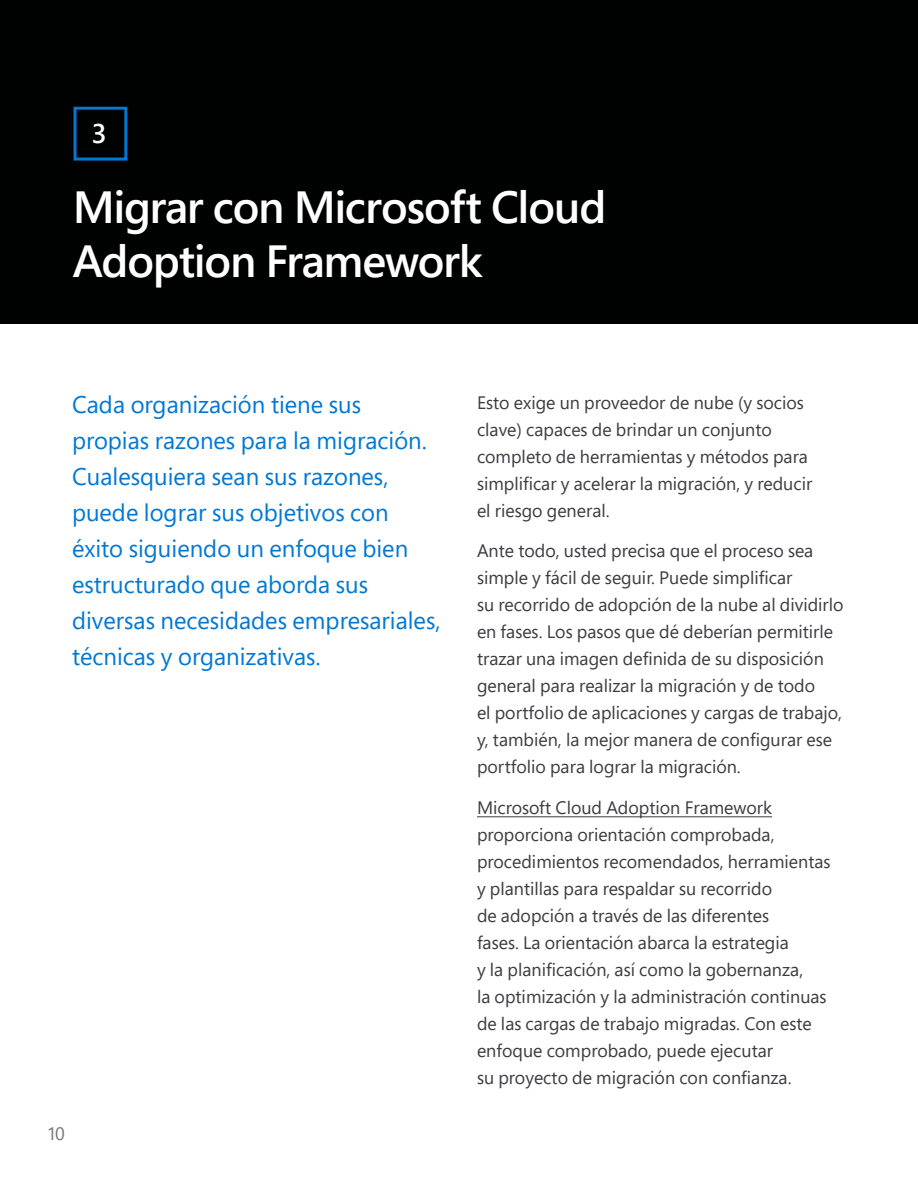
<style>
.page{position:relative;width:918px;height:1188px;background:#fff}
.page>*{position:absolute;margin:0;border:0;box-sizing:border-box;transform-origin:0 0}
.t1{font:600 45px/54px "Segoe Pro";letter-spacing:-.025em;color:#fff}
.t2{font:600 27px "Segoe Pro";color:#fff}
.t3{font:24px/36px "Segoe Pro";color:#0078d4}
.t4{font:18px/27px "Segoe Pro";color:#3c3c41}
.t5{font:18px "Segoe Pro";color:#75757a}
</style>
<div class="page">
<div style="left:0;top:0;width:918px;height:324px;background:#000101"></div>
<div style="left:74px;top:107px;width:53px;height:54px;border:3px solid #0078d4"></div>
<hr style="left:477px;top:816px;width:295px;height:1px;background:#3c3c41">
<h2 class="t2" style="left:91px;top:115px;width:17px">3</h2>
<h1 class="t1" style="left:73px;top:179px;width:535px">Migrar con Microsoft Cloud<br>Adoption Framework</h1>
<p class="t3" style="left:72px;top:386px;width:370px">Cada organización tiene sus propias razones para la migración.<br>Cualesquiera sean sus razones, puede lograr sus objetivos con éxito siguiendo un enfoque bien estructurado que aborda sus diversas necesidades empresariales, técnicas y organizativas.</p>
<p class="t4" style="left:477px;top:388px;width:337px">Esto exige un proveedor de nube (y socios clave) capaces de brindar un conjunto completo de herramientas y métodos para simplificar y acelerar la migración, y reducir el riesgo general.</p>
<p class="t4" style="left:477px;top:537px;width:368px">Ante todo, usted precisa que el proceso sea simple y fácil de seguir. Puede simplificar<br>su recorrido de adopción de la nube al dividirlo en fases. Los pasos que dé deberían permitirle trazar una imagen definida de su disposición general para realizar la migración y de todo<br>el portfolio de aplicaciones y cargas de trabajo, y, también, la mejor manera de configurar ese portfolio para lograr la migración.</p>
<p class="t4" style="left:477px;top:793px;width:355px">Microsoft Cloud Adoption Framework proporciona orientación comprobada, procedimientos recomendados, herramientas y plantillas para respaldar su recorrido<br>de adopción a través de las diferentes<br>fases. La orientación abarca la estrategia<br>y la planificación, así como la gobernanza,<br>la optimización y la administración continuas de las cargas de trabajo migradas. Con este enfoque comprobado, puede ejecutar<br>su proyecto de migración con confianza.</p>
<p class="t5" style="left:48px;top:1121px;width:18px">10</p>
</div>
